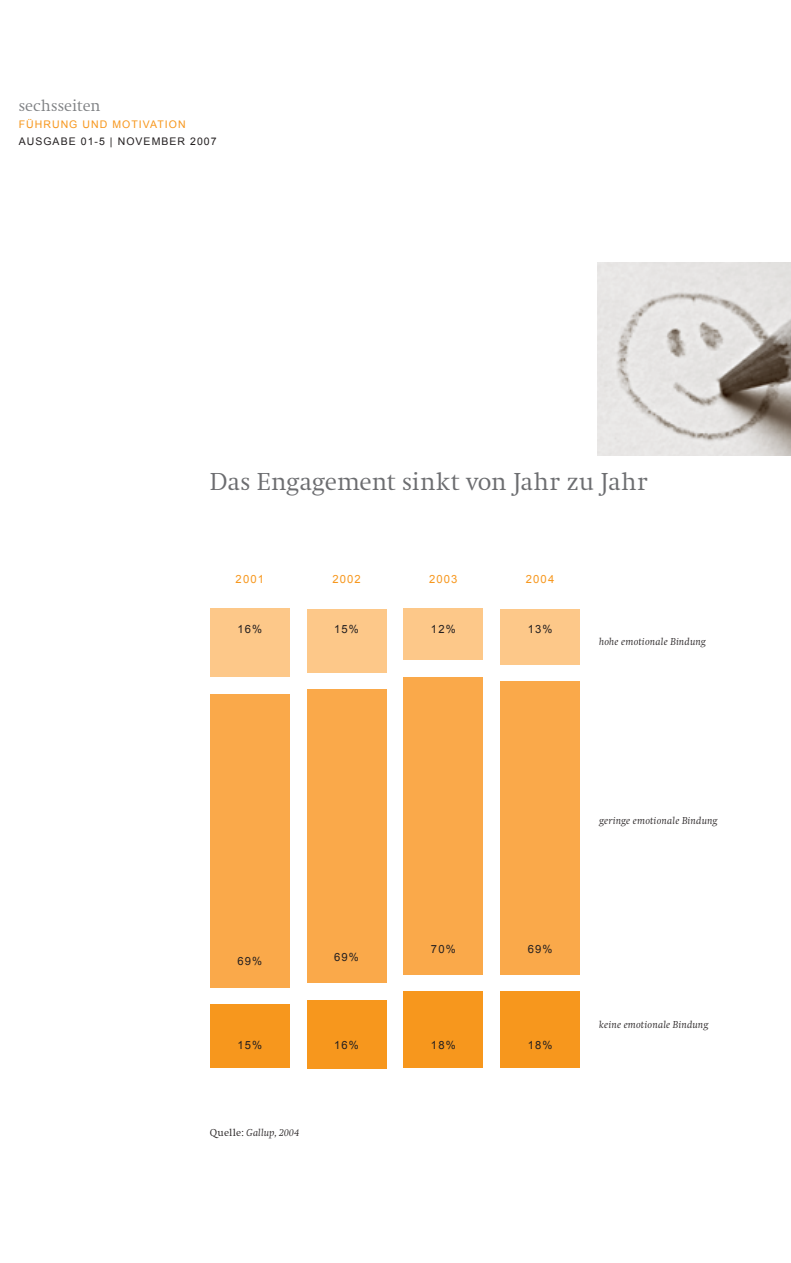
<style>
.page{position:relative;width:791px;height:1263px;background:#fff}
.page>*{position:absolute;margin:0;border:0;box-sizing:border-box;transform-origin:0 0}
.t1{font:300 25.5px "Swift EF";letter-spacing:-.005em;color:#6c6d70}
.Zwischenhead_Arial{font:300 16.5px "Swift EF";color:#808285}
.Zwischenhead_Arial-2{font:11.25px "Arial";letter-spacing:.1em;color:#231f20}
.Zwischenhead_Arial-3{font:11.25px "Arial";letter-spacing:.1em;color:#f7971d}
.Zwischenhead_Arial-4{font:italic 300 10.5px "Swift EF";letter-spacing:.015em;color:#231f20}
.Zwischenhead_Arial-5{font:10.5px/17px "Arial";letter-spacing:.1em;color:#231f20}
.s1{color:#f7971d}
.s2{font-style:normal}
</style>
<div class="page">
<div style="left:210px;top:1004px;width:80px;height:64px;background:#f7971d"></div>
<img style="left:597px;top:262px;width:194px;height:194px">
<div style="left:307px;top:1000px;width:79px;height:68px;background:#f7971d"></div>
<div style="left:403px;top:992px;width:80px;height:76px;background:#f7971d"></div>
<div style="left:500px;top:992px;width:80px;height:76px;background:#f7971d"></div>
<div style="left:210px;top:694px;width:80px;height:293px;background:#faa94a"></div>
<div style="left:307px;top:690px;width:79px;height:293px;background:#faa94a"></div>
<div style="left:403px;top:677px;width:80px;height:298px;background:#faa94a"></div>
<div style="left:500px;top:681px;width:80px;height:294px;background:#faa94a"></div>
<div style="left:210px;top:609px;width:80px;height:68px;background:#fdc889"></div>
<div style="left:307px;top:609px;width:79px;height:64px;background:#fdc889"></div>
<div style="left:403px;top:609px;width:80px;height:51px;background:#fdc889"></div>
<div style="left:500px;top:609px;width:80px;height:55px;background:#fdc889"></div>
<p class="Zwischenhead_Arial" style="left:19px;top:97px;width:84px">sechsseiten</p>
<p class="Zwischenhead_Arial-5" style="left:19px;top:116px;width:199px"><span class="s1">FÜHRUNG UND MOTIVATION<br></span>AUSGABE 01-5 | NOVEMBER 2007</p>
<p class="t1" style="left:210px;top:468px;width:439px">Das Engagement sinkt von Jahr zu Jahr</p>
<p class="Zwischenhead_Arial-3" style="left:236px;top:573px;width:30px">2001</p>
<p class="Zwischenhead_Arial-3" style="left:332px;top:573px;width:30px">2002</p>
<p class="Zwischenhead_Arial-3" style="left:429px;top:573px;width:30px">2003</p>
<p class="Zwischenhead_Arial-3" style="left:526px;top:573px;width:30px">2004</p>
<p class="Zwischenhead_Arial-2" style="left:237px;top:622px;width:26px">16%</p>
<p class="Zwischenhead_Arial-2" style="left:334px;top:622px;width:26px">15%</p>
<p class="Zwischenhead_Arial-2" style="left:431px;top:622px;width:26px">12%</p>
<p class="Zwischenhead_Arial-2" style="left:528px;top:622px;width:26px">13%</p>
<p class="Zwischenhead_Arial-4" style="left:599px;top:636px;width:108px">hohe emotionale Bindung</p>
<p class="Zwischenhead_Arial-4" style="left:599px;top:815px;width:120px">geringe emotionale Bindung</p>
<p class="Zwischenhead_Arial-2" style="left:237px;top:955px;width:26px">69%</p>
<p class="Zwischenhead_Arial-2" style="left:334px;top:951px;width:26px">69%</p>
<p class="Zwischenhead_Arial-2" style="left:431px;top:942px;width:26px">70%</p>
<p class="Zwischenhead_Arial-2" style="left:528px;top:942px;width:26px">69%</p>
<p class="Zwischenhead_Arial-2" style="left:237px;top:1039px;width:26px">15%</p>
<p class="Zwischenhead_Arial-2" style="left:334px;top:1039px;width:26px">16%</p>
<p class="Zwischenhead_Arial-2" style="left:431px;top:1039px;width:26px">18%</p>
<p class="Zwischenhead_Arial-2" style="left:528px;top:1039px;width:26px">18%</p>
<p class="Zwischenhead_Arial-4" style="left:210px;top:1127px;width:91px"><span class="s2">Quelle:</span> Gallup, 2004</p>
<p class="Zwischenhead_Arial-4" style="left:599px;top:1019px;width:111px">keine emotionale Bindung</p>
</div>
